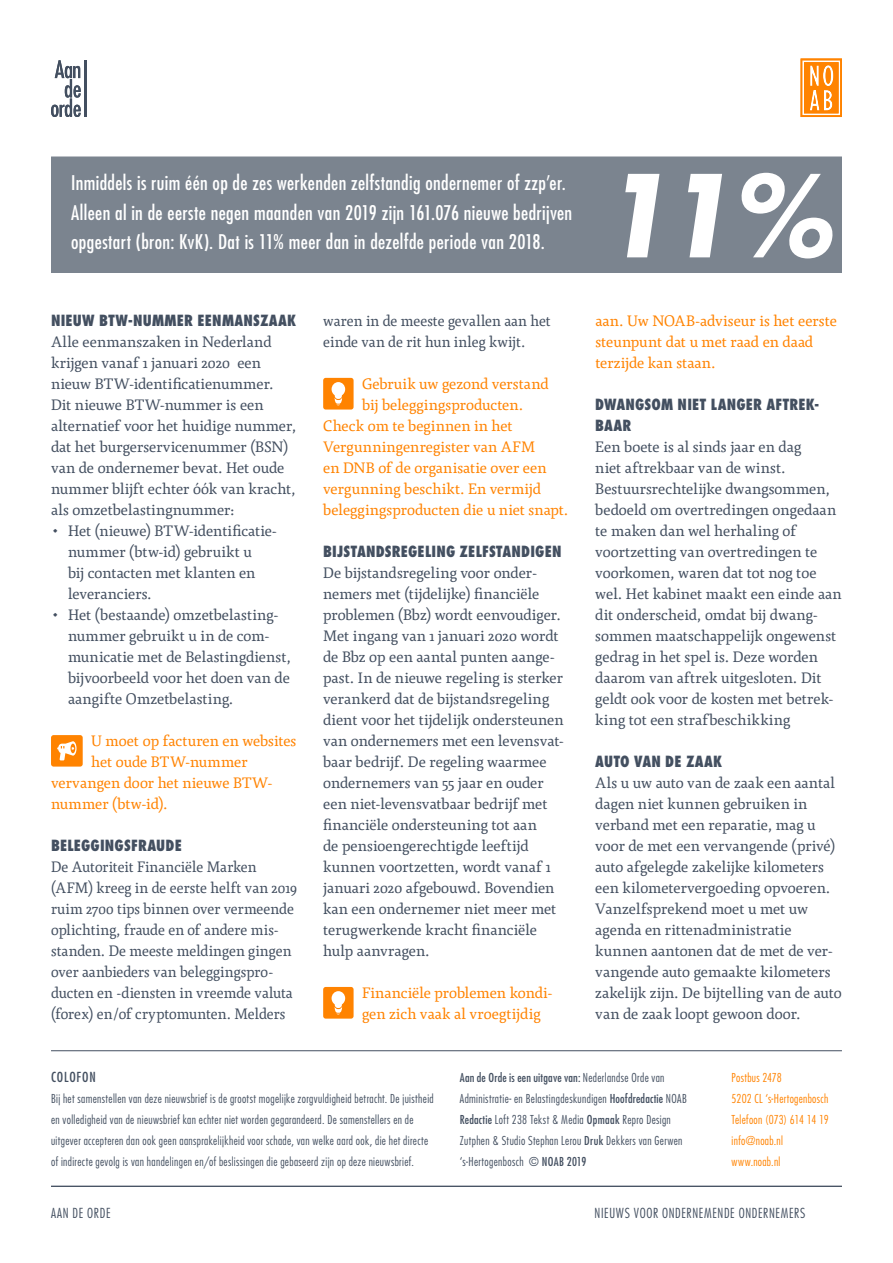
<style>
.page{position:relative;width:893px;height:1263px;background:#fff}
.page>*{position:absolute;margin:0;border:0;box-sizing:border-box;transform-origin:0 0}
.t1{font:italic 700 110.7px "Futura Std";color:#fff;scale:.93 1}
.t2{font:condensed 19.65px/29.5px "Futura Std";letter-spacing:.02em;color:#fff}
.t3{font:15px/21px "Agendatype";letter-spacing:.005em;color:#434f60}
.t4{font:15px/21px "Agendatype";letter-spacing:.005em;color:#ff8300}
.t5{font:15px/21px "Agendatype";letter-spacing:.005em;color:#434f60;scale:.96 1}
.t6{font:800 condensed 15px "Futura Std";letter-spacing:.01em;color:#434f60}
.t7{font:300 condensed 13.5px "Futura Std";letter-spacing:.05em;color:#434f60}
.t8{font:condensed 13.5px "Futura Std";color:#434f60}
.t9{font:300 condensed 12px/21px "Futura Std";letter-spacing:.03em;color:#434f60}
.t10{font:300 condensed 12px/21px "Futura Std";letter-spacing:.025em;color:#ff8300}
.s1{font-weight:400}
</style>
<div class="page">
<hr style="left:51px;top:157px;width:791px;height:1px;background:#434f60">
<svg style="left:800px;top:59px;width:42px;height:58px"></svg>
<svg style="left:51px;top:60px;width:30px;height:57px"></svg>
<hr style="left:84px;top:60px;width:2px;height:57px;background:#434f60">
<div style="left:51px;top:158px;width:791px;height:115px;background:#7b848f"></div>
<hr style="left:51px;top:1186px;width:791px;height:1px;background:#434f60">
<hr style="left:51px;top:1050px;width:791px;height:1px;background:#434f60">
<svg style="left:323px;top:987px;width:31px;height:31px"></svg>
<svg style="left:51px;top:735px;width:32px;height:31px"></svg>
<svg style="left:323px;top:378px;width:31px;height:31px"></svg>
<h2 class="t2" style="left:71px;top:168px;width:503px">Inmiddels is ruim één op de zes werkenden zelfstandig ondernemer of zzp’er.<br>Alleen al in de eerste negen maanden van 2019 zijn 161.076 nieuwe bedrijven opgestart (bron: KvK). Dat is 11% meer dan in dezelfde periode van 2018.</h2>
<h1 class="t1" style="left:599px;top:142px;width:251px">11%</h1>
<p class="t6" style="left:51px;top:311px;width:228px">NIE UW BTW-NUMMER EENMANSZAAK</p>
<p class="t3" style="left:51px;top:331px;width:247px">Alle eenmanszaken in Nederland krijgen vanaf 1 januari 2020 een nieuw BTW-identificatienummer.<br>Dit nieuwe BTW-nummer is een alternatief voor het huidige nummer, dat het burgerservicenummer (BSN) van de ondernemer bevat. Het oude nummer blijft echter óók van kracht, als omzetbelastingnummer:</p>
<p class="t3" style="left:68px;top:520px;width:211px;text-indent:-17px">• Het (nieuwe) BTW-identificatie&shy;nummer (btw-id) gebruikt u<br>bij contacten met klanten en leveranciers.</p>
<p class="t3" style="left:68px;top:604px;width:224px;text-indent:-17px">• Het (bestaande) omzetbelasting&shy;nummer gebruikt u in de com&shy;municatie met de Belastingdienst, bijvoorbeeld voor het doen van de aangifte Omzetbelasting.</p>
<p class="t4" style="left:91px;top:730px;width:207px">U moet op facturen en websites</p>
<p class="t4" style="left:91px;top:751px;width:158px">het oude BTW-nummer</p>
<p class="t4" style="left:51px;top:772px;width:223px">vervangen door het nieuwe BTW-</p>
<p class="t4" style="left:51px;top:793px;width:118px">nummer (btw-id).</p>
<p class="t6" style="left:51px;top:836px;width:32px">BELEGGINGS</p>
<p class="t6" style="left:131px;top:836px;width:43px">FRAUDE</p>
<p class="t5" style="left:51px;top:856px;width:258px">De Autoriteit Financiële Marken (AFM) kreeg in de eerste helft van 2019 ruim 2700 tips binnen over vermeende oplichting, fraude en of andere mis&shy;standen. De meeste meldingen gingen over aanbieders van beleggingspro&shy;ducten en -diensten in vreemde valuta (forex) en/of cryptomunten. Melders</p>
<p class="t5" style="left:323px;top:310px;width:239px">waren in de meeste gevallen aan het einde van de rit hun inleg kwijt.</p>
<p class="t4" style="left:362px;top:373px;width:188px">Gebruik uw gezond verstand</p>
<p class="t4" style="left:362px;top:394px;width:163px">bij beleggingsproducten.</p>
<p class="t4" style="left:323px;top:415px;width:191px">Check om te beginnen in het</p>
<p class="t4" style="left:323px;top:436px;width:213px">Vergunningenregister van AFM</p>
<p class="t4" style="left:323px;top:457px;width:225px">en DNB of de organisatie over een</p>
<p class="t4" style="left:323px;top:478px;width:219px">vergunning beschikt. En vermijd</p>
<p class="t4" style="left:323px;top:499px;width:247px">beleggingsproducten die u niet snapt.</p>
<p class="t6" style="left:323px;top:542px;width:18px">BIJSTANDSREGE</p>
<p class="t6" style="left:425px;top:542px;width:15px">LING</p>
<p class="t6" style="left:460px;top:542px;width:39px">ZELFSTANDIGEN</p>
<p class="t3" style="left:323px;top:562px;width:242px">De bijstandsregeling voor onder&shy;nemers met (tijdelijke) financiële problemen (Bbz) wordt eenvoudiger.<br>Met ingang van 1 januari 2020 wordt de Bbz op een aantal punten aange&shy;past. In de nieuwe regeling is sterker verankerd dat de bijstandsregeling dient voor het tijdelijk ondersteunen van ondernemers met een levensvat&shy;baar bedrijf. De regeling waarmee ondernemers van 55 jaar en ouder een niet-levensvatbaar bedrijf met financiële ondersteuning tot aan<br>de pensioengerechtigde leeftijd kunnen voortzetten, wordt vanaf 1 januari 2020 afgebouwd. Bovendien kan een ondernemer niet meer met terugwerkende kracht financiële hulp aanvragen.</p>
<p class="t4" style="left:362px;top:982px;width:192px">Financiële problemen kondi&shy;gen zich vaak al vroegtijdig</p>
<p class="t4" style="left:595px;top:310px;width:243px">aan. Uw NOAB-adviseur is het eerste steunpunt dat u met raad en daad terzijde kan staan.</p>
<p class="t6" style="left:595px;top:395px;width:31px">DWANGS</p>
<p class="t6" style="left:652px;top:395px;width:34px">OM NIET</p>
<p class="t6" style="left:711px;top:395px;width:17px">LANGER</p>
<p class="t6" style="left:766px;top:395px;width:26px">AFTREK</p>
<p class="t6" style="left:815px;top:395px;width:6px">-</p>
<p class="t6" style="left:595px;top:416px;width:10px">BAAR</p>
<p class="t3" style="left:595px;top:436px;width:248px">Een boete is al sinds jaar en dag<br>niet aftrekbaar van de winst.<br>Bestuursrechtelijke dwangsommen, bedoeld om overtredingen ongedaan te maken dan wel herhaling of voortzetting van overtredingen te voorkomen, waren dat tot nog toe wel. Het kabinet maakt een einde aan dit onderscheid, omdat bij dwang&shy;sommen maatschappelijk ongewenst gedrag in het spel is. Deze worden daarom van aftrek uitgesloten. Dit geldt ook voor de kosten met betrek&shy;king tot een strafbeschikking</p>
<p class="t6" style="left:595px;top:752px;width:110px">AUTO VAN DE ZAAK</p>
<p class="t3" style="left:595px;top:772px;width:248px">Als u uw auto van de zaak een aantal dagen niet kunnen gebruiken in verband met een reparatie, mag u voor de met een vervangende (privé) auto afgelegde zakelijke kilometers een kilometervergoeding opvoeren.<br>Vanzelfsprekend moet u met uw agenda en rittenadministratie kunnen aantonen dat de met de ver&shy;vangende auto gemaakte kilometers zakelijk zijn. De bijtelling van de auto van de zaak loopt gewoon door.</p>
<p class="t8" style="left:51px;top:1068px;width:13px">Colofo</p>
<p class="t8" style="left:89px;top:1068px;width:8px">n</p>
<p class="t9" style="left:51px;top:1088px;width:384px">Bij het samenstellen van deze nieuwsbrief is de grootst mogelijke zorgvuldigheid betracht. De juistheid en volledigheid van de nieuwsbrief kan echter niet worden gegarandeerd. De samenstellers en de uitgever accepteren dan ook geen aansprakelijkheid voor schade, van welke aard ook, die het directe of indirecte gevolg is van handelingen en/of beslissingen die gebaseerd zijn op deze nieuwsbrief.</p>
<p class="t9" style="left:460px;top:1067px;width:228px"><span class="s1">Aan de Orde is een uitgave van:</span> Nederlandse Orde van Administratie- en Belastingdeskundigen <span class="s1">Hoofdredactie</span> NOAB <span class="s1">Redactie</span> Loft 238 Tekst &amp; Media <span class="s1">Opmaak</span> Repro Design Zutphen &amp; Studio Stephan Lerou <span class="s1">Druk</span> Dekkers van Gerwen ‘s-Hertogenbosch <span class="s1">© NOAB 2019</span></p>
<p class="t10" style="left:732px;top:1067px;width:99px">Postbus 2478<br>5202 CL ‘s-Hertogenbosch<br>Telefoon (073) 614 14 19 info@noab.nl www.noab.nl</p>
<p class="t7" style="left:51px;top:1205px;width:61px">Aan de orde</p>
<p class="t7" style="left:595px;top:1205px;width:212px">Nieuws voor ondernemende ondernemers</p>
</div>
